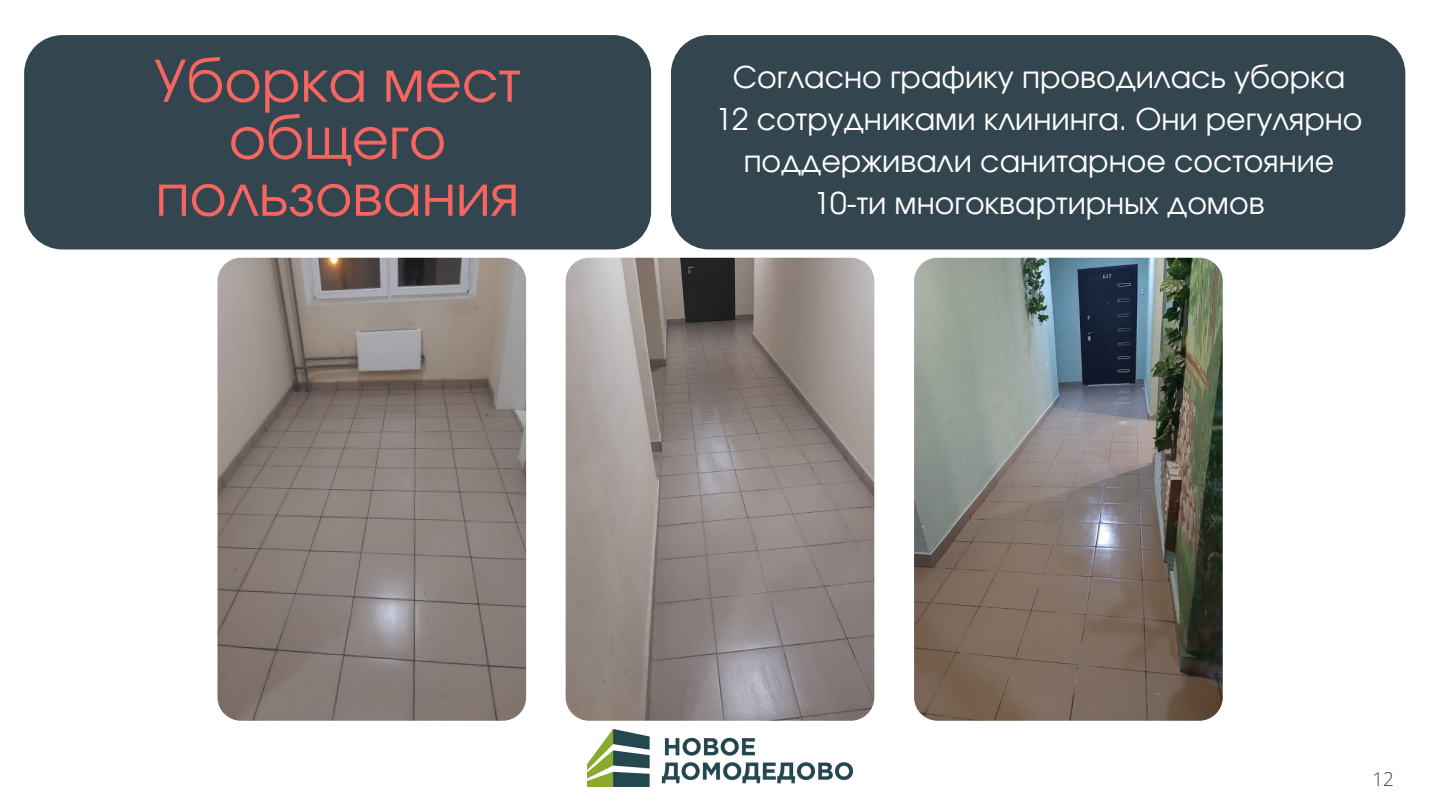
<style>
.page{position:relative;width:1440px;height:810px;background:#fff}
.page>*{position:absolute;margin:0;border:0;box-sizing:border-box;transform-origin:0 0}
.t1{font:57px/57px "Evolventa";color:#f6655f;text-align:center}
.t2{font:30px/42px "Evolventa";color:#fff;text-align:center}
.t3{font:300 19px "Open Sans";color:#33464f}
</style>
<div class="page">
<div style="left:671px;top:35px;width:734px;height:214px;background:#33464f"></div>
<div style="left:24px;top:35px;width:627px;height:214px;background:#33464f"></div>
<img style="left:587px;top:729px;width:266px;height:58px">
<img style="left:566px;top:258px;width:308px;height:463px;border-radius:23px">
<img style="left:217px;top:258px;width:309px;height:463px;border-radius:23px">
<img style="left:914px;top:258px;width:309px;height:463px;border-radius:23px">
<p class="t1" style="left:154px;top:56px;width:368px">Уборка мест общего пользования</p>
<p class="t2" style="left:733px;top:58px;width:614px">Согласно графику проводилась уборка</p>
<p class="t2" style="left:715px;top:100px;width:649px">12 сотрудниками клининга. Они регулярно поддерживали санитарное состояние</p>
<p class="t2" style="left:814px;top:184px;width:453px">10-ти многоквартирных домов</p>
<p class="t3" style="left:1372px;top:765px;width:23px">12</p>
</div>
